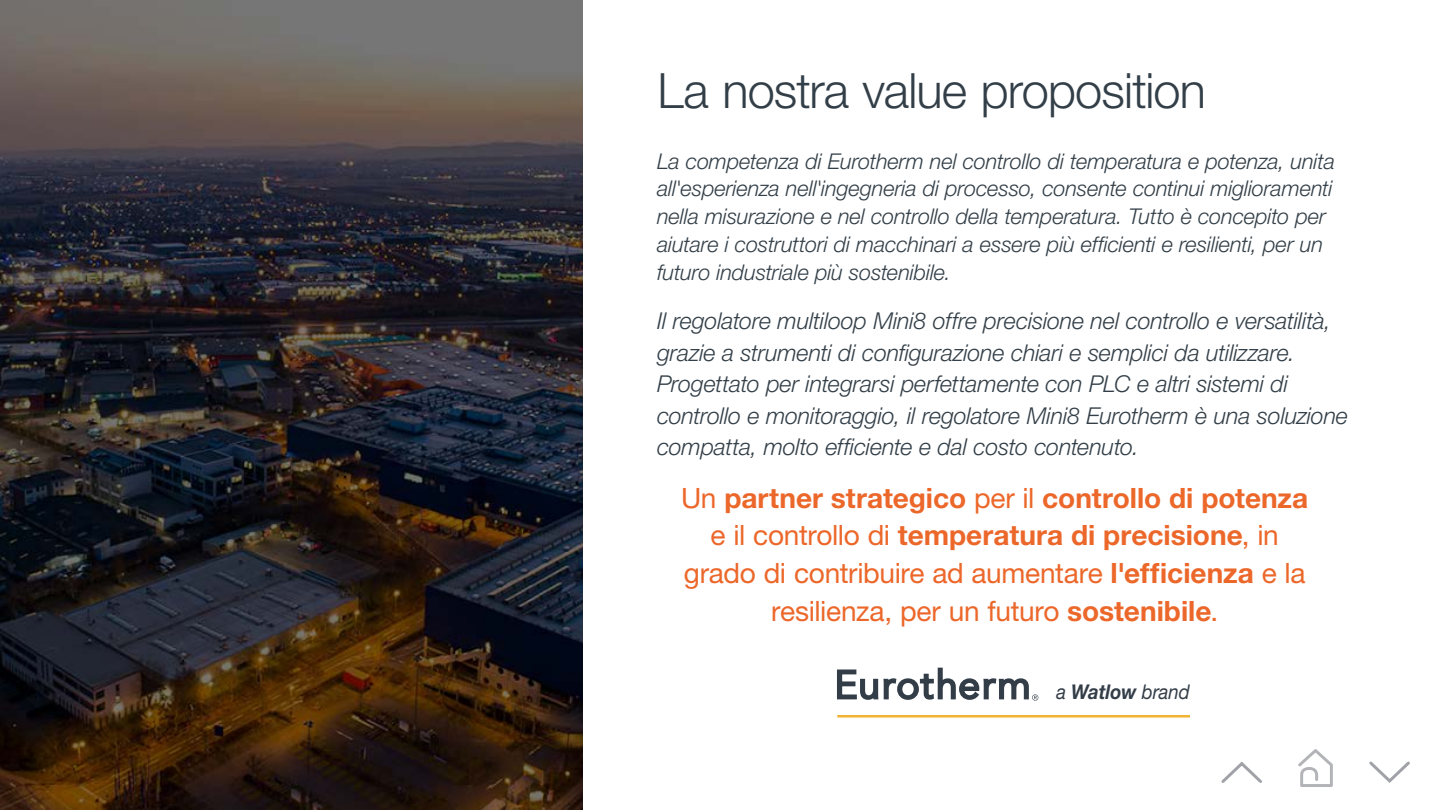
<style>
.page{position:relative;width:1440px;height:810px;background:#fff}
.page>*{position:absolute;margin:0;border:0;box-sizing:border-box;transform-origin:0 0}
.t1{font:300 48.75px "Helvetica Neue LT Std";letter-spacing:-.02em;color:#333f48}
.t2{font:700 28.05px/38px "Helvetica Neue LT Std";color:#ec672a;text-align:center}
.t3{font:italic 300 23.25px/31.5px "Helvetica Neue LT Std";letter-spacing:-.01em;color:#333f48}
.t4{font:italic 300 21.75px/27.8px "Helvetica Neue LT Std";letter-spacing:-.005em;color:#333f48}
.t5{font:italic 20.33px "Helvetica Neue LT Std";color:#333d48;scale:.91 1}
.s1{font-weight:400}
.s2{font-weight:700}
</style>
<div class="page">
<img style="left:0;top:0;width:583px;height:810px">
<svg style="left:837px;top:667px;width:201px;height:34px"></svg>
<hr style="left:837px;top:715px;width:353px;height:3px;background:#f0b432">
<svg style="left:1221px;top:761px;width:41px;height:22px"></svg>
<svg style="left:1369px;top:761px;width:41px;height:22px"></svg>
<svg style="left:1298px;top:749px;width:35px;height:38px"></svg>
<h1 class="t1" style="left:657px;top:61px;width:550px">La nostra value proposition</h1>
<p class="t4" style="left:657px;top:147px;width:679px">La competenza di Eurotherm nel controllo di temperatura e potenza, unita all'esperienza nell'ingegneria di processo, consente continui miglioramenti nella misurazione e nel controllo della temperatura. Tutto è concepito per aiutare i costruttori di macchinari a essere più efficienti e resilienti, per un futuro industriale più sostenibile.</p>
<p class="t3" style="left:657px;top:305px;width:692px">Il regolatore multiloop Mini8 offre precisione nel controllo e versatilità, grazie a strumenti di configurazione chiari e semplici da utilizzare.<br>Progettato per integrarsi perfettamente con PLC e altri sistemi di controllo e monitoraggio, il regolatore Mini8 Eurotherm è una soluzione compatta, molto efficiente e dal costo contenuto.</p>
<p class="t2" style="left:681px;top:478px;width:629px"><span class="s1">Un</span> partner strategico <span class="s1">per il</span> controllo di potenza <span class="s1">e il controllo di</span> temperatura di precisione<span class="s1">, in grado di contribuire ad aumentare</span> l'efficienza <span class="s1">e la resilienza, per un futuro</span> sostenibile<span class="s1">.</span></p>
<p class="t5" style="left:1056px;top:680px;width:148px">a <span class="s2">Watlow</span> brand</p>
</div>
